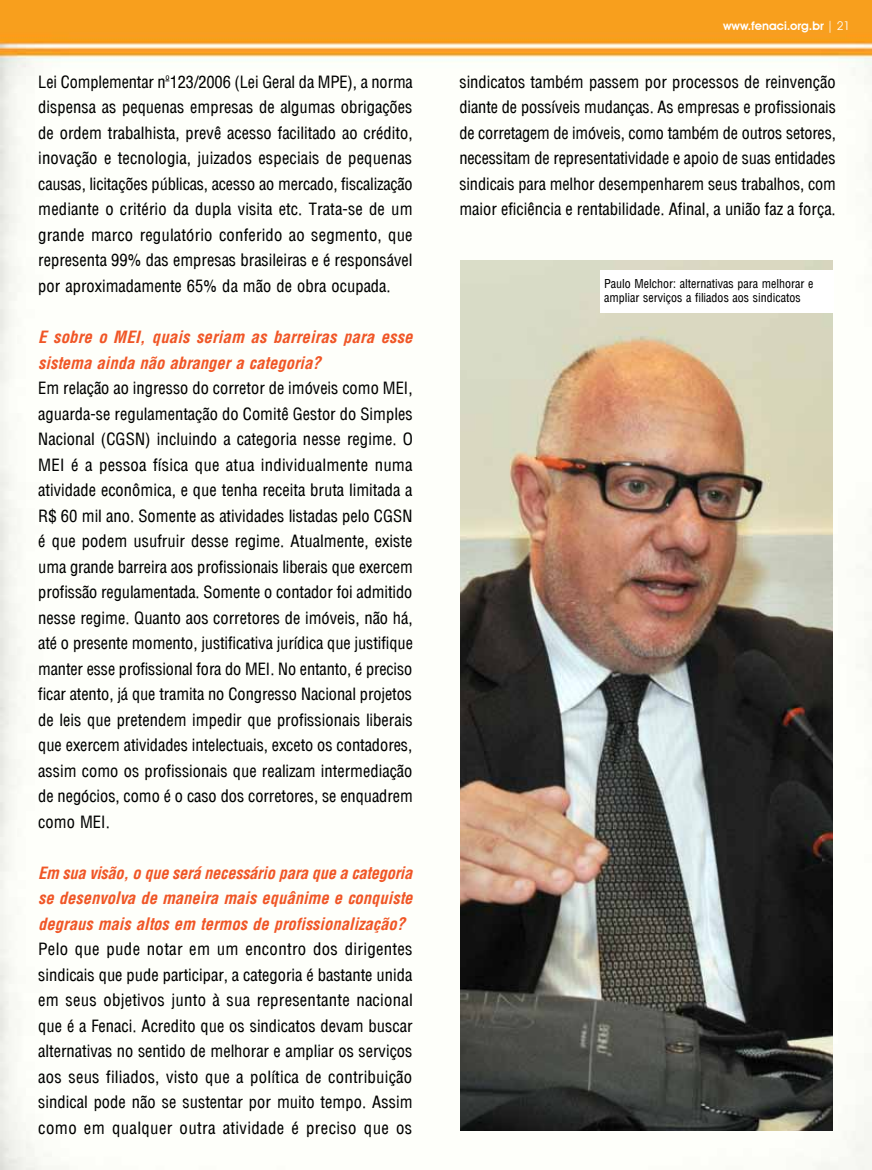
<style>
.page{position:relative;width:872px;height:1170px;background:#fff}
.page>*{position:absolute;margin:0;border:0;box-sizing:border-box;transform-origin:0 0}
.t1{font:16.5px/25.5px "Arena Condensed";color:#000;text-align:justify}
.t2{font:italic 700 condensed 16.5px/25.5px "Arena";color:#f05626}
.t3{font:12px/14.4px "Arena Condensed";color:#000}
.t4{font:600 12px "Avant Garde IT Cby BT";color:#fff}
.s1{font-weight:400}
</style>
<div class="page">
<img style="left:0;top:0;width:872px;height:1169px">
<img style="left:460px;top:260px;width:373px;height:870px">
<div style="left:600px;top:270px;width:233px;height:43px;background:#fff"></div>
<p class="t1" style="left:38px;top:69px;width:376px">Lei Complementar nº123/2006 (Lei Geral da MPE), a norma dispensa as pequenas empresas de algumas obrigações de ordem trabalhista, prevê acesso facilitado ao crédito, inovação e tecnologia, juizados especiais de pequenas causas, licitações públicas, acesso ao mercado, fiscalização mediante o critério da dupla visita etc. Trata-se de um grande marco regulatório conferido ao segmento, que representa 99% das empresas brasileiras e é responsável por aproximadamente 65% da mão de obra ocupada.</p>
<p class="t2" style="left:38px;top:324px;width:376px">E sobre o MEI, quais seriam as barreiras para esse sistema ainda não abranger a categoria?</p>
<p class="t1" style="left:38px;top:375px;width:376px">Em relação ao ingresso do corretor de imóveis como MEI, aguarda-se regulamentação do Comitê Gestor do Simples Nacional (CGSN) incluindo a categoria nesse regime. O MEI é a pessoa física que atua individualmente numa atividade econômica, e que tenha receita bruta limitada a R$ 60 mil ano. Somente as atividades listadas pelo CGSN é que podem usufruir desse regime. Atualmente, existe uma grande barreira aos profissionais liberais que exercem profissão regulamentada. Somente o contador foi admitido nesse regime. Quanto aos corretores de imóveis, não há, até o presente momento, justificativa jurídica que justifique manter esse profissional fora do MEI. No entanto, é preciso ficar atento, já que tramita no Congresso Nacional projetos de leis que pretendem impedir que profissionais liberais que exercem atividades intelectuais, exceto os contadores, assim como os profissionais que realizam intermediação de negócios, como é o caso dos corretores, se enquadrem como MEI.</p>
<p class="t2" style="left:38px;top:860px;width:376px;text-align:justify">Em sua visão, o que será necessário para que a categoria se desenvolva de maneira mais equânime e conquiste degraus mais altos em termos de profissionalização?</p>
<p class="t1" style="left:38px;top:936px;width:376px">Pelo que pude notar em um encontro dos dirigentes sindicais que pude participar, a categoria é bastante unida em seus objetivos junto à sua representante nacional que é a Fenaci. Acredito que os sindicatos devam buscar alternativas no sentido de melhorar e ampliar os serviços aos seus filiados, visto que a política de contribuição sindical pode não se sustentar por muito tempo. Assim como em qualquer outra atividade é preciso que os</p>
<p class="t4" style="left:723px;top:19px;width:128px">www.fenaci.org.br <span class="s1">| 21</span></p>
<p class="t1" style="left:459px;top:69px;width:378px">sindicatos também passem por processos de reinvenção diante de possíveis mudanças. As empresas e profissionais de corretagem de imóveis, como também de outros setores, necessitam de representatividade e apoio de suas entidades sindicais para melhor desempenharem seus trabalhos, com maior eficiência e rentabilidade. Afinal, a união faz a força.</p>
<p class="t3" style="left:604px;top:276px;width:211px">Paulo Melchor: alternativas para melhorar e ampliar serviços a filiados aos sindicatos</p>
</div>
